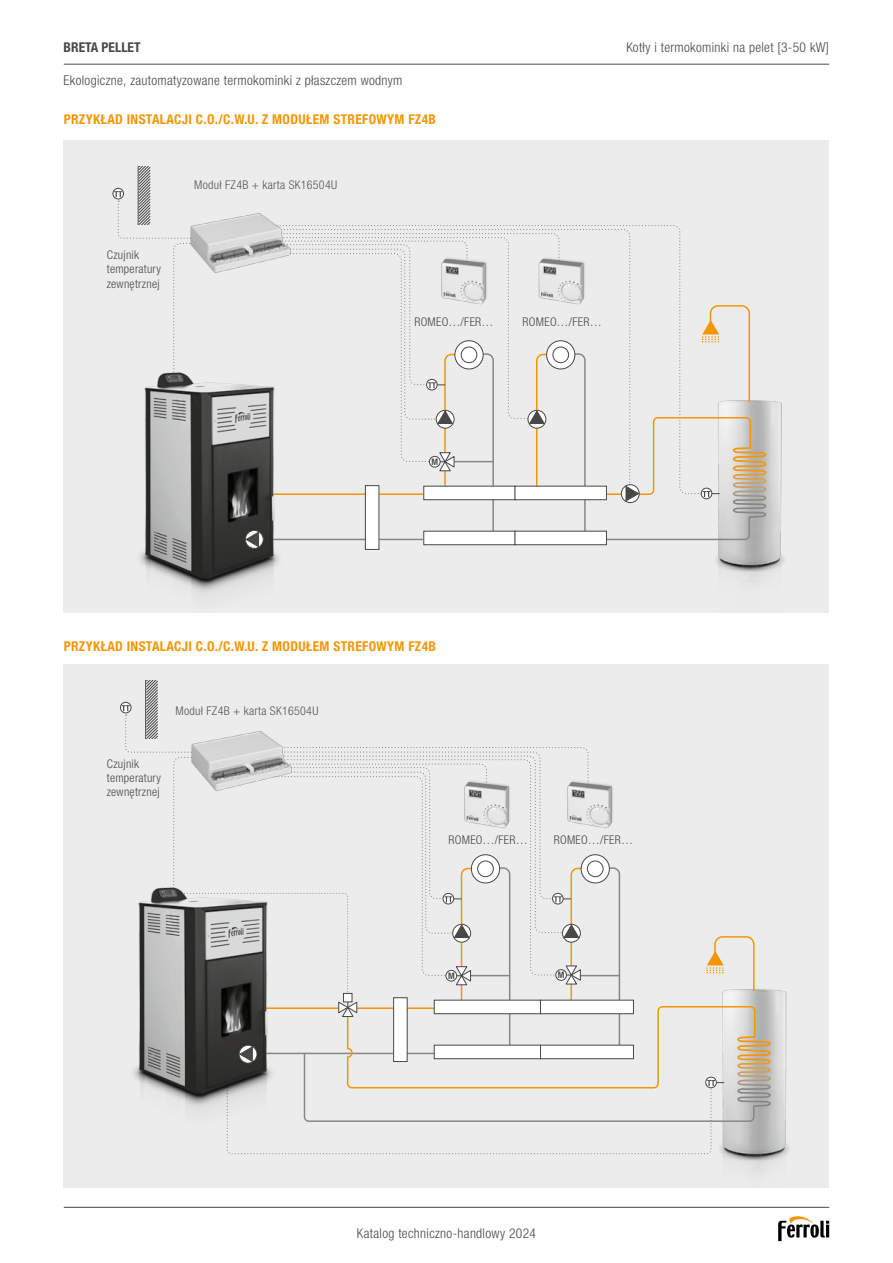
<style>
.page{position:relative;width:893px;height:1263px;background:#fff}
.page>*{position:absolute;margin:0;border:0;box-sizing:border-box;transform-origin:0 0}
.t1{font:300 condensed 13.5px "Helvetica Neue LTW1 G";letter-spacing:.025em;color:#484847}
.t2{font:700 condensed 13.5px "Helvetica Neue LTW1 G";letter-spacing:.025em;color:#f49608}
.t3{font:700 condensed 13.5px "Helvetica Neue LTW1 G";color:#484847}
.t4{font:300 condensed 12px/14.4px "Helvetica Neue LTW1 G";letter-spacing:.025em;color:#484847}
.t5{font:300 condensed 12px "Helvetica Neue LTW1 G";letter-spacing:.025em;color:#565655}
.t6{font:700 condensed 9px "Helvetica Neue LTW1 G";color:#484847}
</style>
<div class="page">
<div style="left:64px;top:664px;width:765px;height:523px;background:#ececec"></div>
<img style="left:723px;top:989px;width:66px;height:183px">
<div style="left:120px;top:702px;width:11px;height:11px;border:1px solid #484847;border-radius:50%"></div>
<svg style="left:122px;top:681px;width:649px;height:474px"></svg>
<div style="left:343px;top:993px;width:9px;height:9px;background:#fff"></div>
<div style="left:343px;top:993px;width:9px;height:9px;border:1px solid #484847"></div>
<div style="left:64px;top:140px;width:765px;height:472px;background:#ececec"></div>
<img style="left:716px;top:400px;width:69px;height:183px">
<div style="left:113px;top:188px;width:11px;height:11px;border:1px solid #484847;border-radius:50%"></div>
<svg style="left:114px;top:167px;width:71px;height:202px"></svg>
<img style="left:186px;top:213px;width:112px;height:60px">
<svg style="left:365px;top:548px;width:14px;height:2px"></svg>
<img style="left:139px;top:369px;width:140px;height:226px">
<div style="left:245px;top:530px;width:19px;height:19px;border:1px solid #484847;border-radius:50%"></div>
<svg style="left:237px;top:232px;width:529px;height:316px"></svg>
<hr style="left:64px;top:1207px;width:765px;height:1px;background:#484847">
<svg style="left:778px;top:1216px;width:51px;height:25px"></svg>
<hr style="left:64px;top:64px;width:765px;height:1px;background:#484847">
<p class="t3" style="left:64px;top:39px;width:78px">BRETA PELLET</p>
<p class="t1" style="left:64px;top:72px;width:340px">Ekologiczne, zautomatyzowane termokominki z płaszczem wodnym</p>
<p class="t2" style="left:64px;top:112px;width:374px">PRZYKŁAD INSTALACJI C.O./C.W.U. Z MODUŁEM STREFOWYM FZ4B</p>
<p class="t4" style="left:107px;top:247px;width:56px">Czujnik temperatury zewnętrznej</p>
<p class="t5" style="left:194px;top:178px;width:144px">Moduł FZ4B + karta SK16504U</p>
<p class="t4" style="left:414px;top:315px;width:81px">ROMEO…/FER…</p>
<p class="t4" style="left:523px;top:315px;width:81px">ROMEO…/FER…</p>
<p class="t1" style="left:626px;top:40px;width:204px">Kotły i termokominki na pelet [3-50 kW]</p>
<p class="t6" style="left:431px;top:456px;width:8px">M</p>
<p class="t2" style="left:64px;top:638px;width:374px">PRZYKŁAD INSTALACJI C.O./C.W.U. Z MODUŁEM STREFOWYM FZ4B</p>
<p class="t5" style="left:176px;top:704px;width:144px">Moduł FZ4B + karta SK16504U</p>
<p class="t4" style="left:107px;top:756px;width:56px">Czujnik temperatury zewnętrznej</p>
<p class="t4" style="left:448px;top:833px;width:81px">ROMEO…/FER…</p>
<p class="t4" style="left:554px;top:833px;width:81px">ROMEO…/FER…</p>
<p class="t6" style="left:448px;top:970px;width:8px">M</p>
<p class="t6" style="left:558px;top:970px;width:8px">M</p>
<p class="t1" style="left:357px;top:1225px;width:181px">Katalog techniczno-handlowy 2024</p>
</div>
